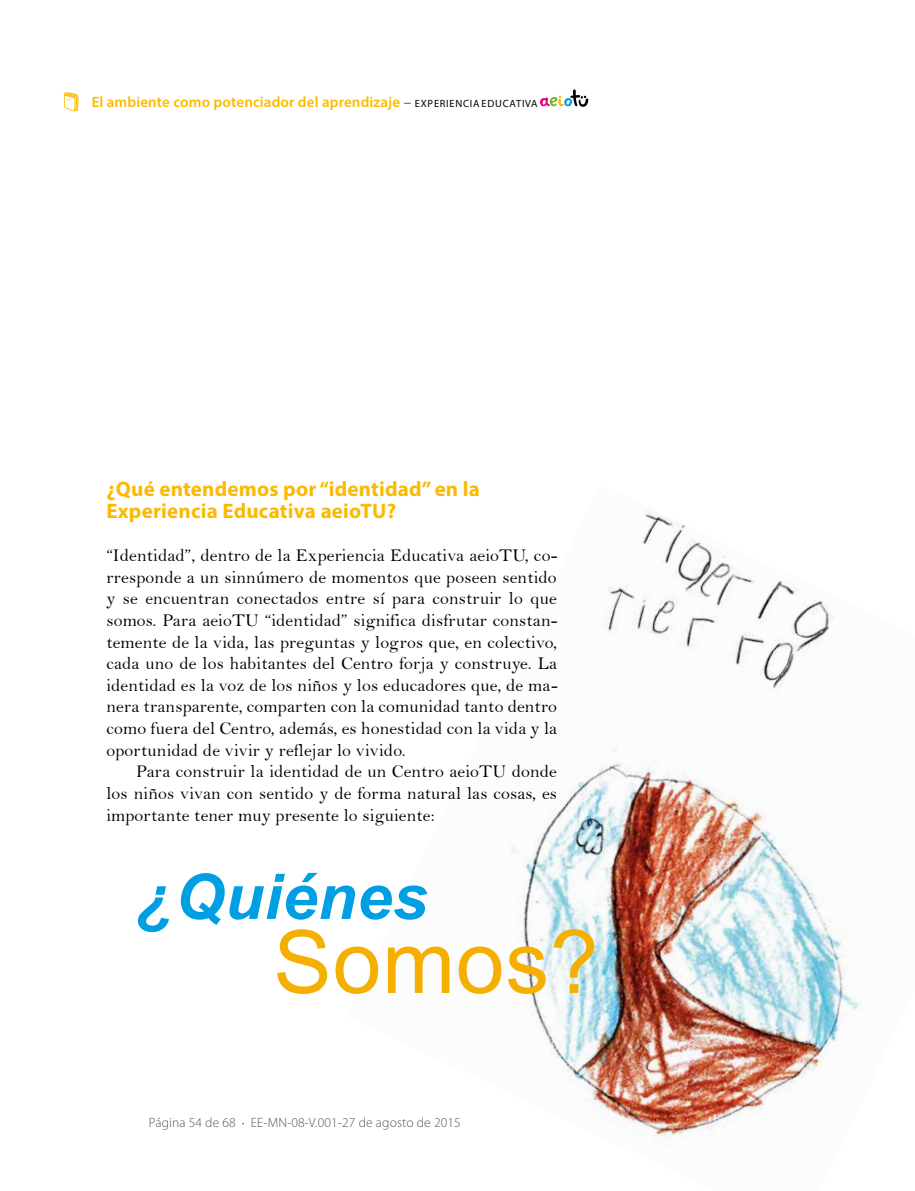
<style>
.page{position:relative;width:915px;height:1191px;background:#fff}
.page>*{position:absolute;margin:0;border:0;box-sizing:border-box;transform-origin:0 0}
.t1{font:87.45px "Arial";letter-spacing:.01em;color:#f4af00}
.t2{font:italic 700 63px "Arial";letter-spacing:.01em;color:#009fe3}
.t3{font:700 21px/21.6px "Myriad Pro";letter-spacing:.01em;color:#fbba00}
.t4{font:18px/21.6px "Bell";letter-spacing:.01em;color:#000;text-align:justify}
.t5{font:600 15px "Myriad Pro";letter-spacing:.01em;color:#fbba00}
.t6{font:300 13.5px "Myriad Pro";letter-spacing:.01em;color:#575756}
.s1{font-weight:300;color:#000}
.s2{font-weight:300;font-size:10.5px;color:#000}
.s3{font-size:9px}
</style>
<div class="page">
<svg style="left:540px;top:89px;width:48px;height:18px"></svg>
<svg style="left:64px;top:92px;width:14px;height:19px"></svg>
<img style="left:512px;top:507px;width:349px;height:639px">
<p class="t5" style="left:92px;top:92px;width:447px">El ambiente como potenciador del aprendizaje <span class="s1">–</span> <span class="s2">EXPERIENCIA EDUCATIVA</span></p>
<p class="t3" style="left:106px;top:478px;width:375px">¿Qué entendemos por “identidad” en la<br>Experiencia Educativa aeioTU?</p>
<p class="t4" style="left:106px;top:544px;width:452px">“Identidad”, dentro de la Experiencia Educativa aeioTU, co&shy;rresponde a un sinnúmero de momentos que poseen sentido y se encuentran conectados entre sí para construir lo que somos. Para aeioTU “identidad” significa disfrutar constan&shy;temente de la vida, las preguntas y logros que, en colectivo, cada uno de los habitantes del Centro forja y construye. La identidad es la voz de los niños y los educadores que, de ma&shy;nera transparente, comparten con la comunidad tanto dentro como fuera del Centro, además, es honestidad con la vida y la oportunidad de vivir y reflejar lo vivido.</p>
<p class="t4" style="left:106px;top:760px;width:452px;text-indent:30px">Para construir la identidad de un Centro aeioTU donde los niños vivan con sentido y de forma natural las cosas, es importante tener muy presente lo siguiente:</p>
<h2 class="t2" style="left:136px;top:854px;width:293px">¿Quiénes</h2>
<h1 class="t1" style="left:273px;top:902px;width:326px">Somos?</h1>
<p class="t6" style="left:149px;top:1114px;width:313px">Página 54 de 68 <span class="s3">•</span> EE-MN-08-V.001-27 de agosto de 2015</p>
</div>
